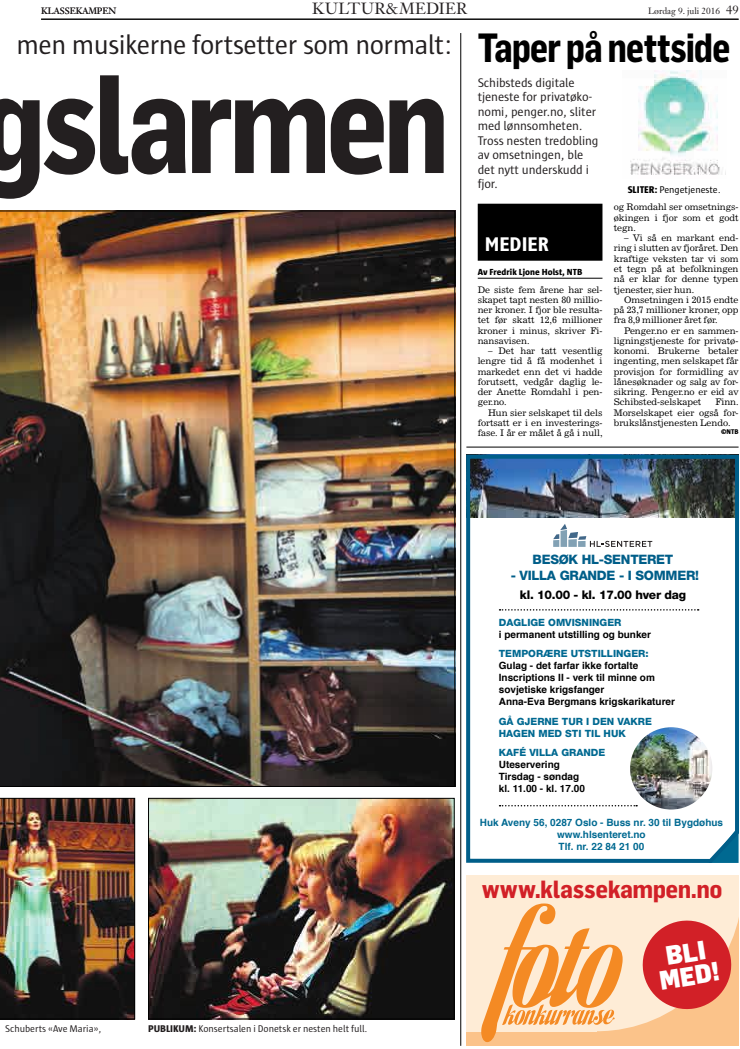
<style>
.page{position:relative;width:740px;height:1049px;background:#fff}
.page>*{position:absolute;margin:0;border:0;box-sizing:border-box;transform-origin:0 0}
.t1{font:137px "Flama Semicondensed Bold KK";letter-spacing:-.05em;color:#231f20;scale:.88 1}
.t2{font:40px "Flama Semicondensed Bold KK";letter-spacing:-.035em;color:#000;scale:.88 1}
.t3{font:27.7px "Sun";letter-spacing:-.02em;color:#231f20}
.t4{font:900 26.1px/23.1px "Flama Semicondensed";color:#fff;text-align:center}
.t5{font:24.4px "Flama Semicondensed Bold KK";letter-spacing:-.02em;color:#d22027}
.t6{font:700 condensed 20px "Gill Sans";color:#fff}
.t7{font:16px "Janson Text";letter-spacing:.02em;color:#231f20}
.t8{font:800 13px "Helvetica Neue";letter-spacing:-.02em;color:#005e89}
.t9{font:12.8px/14.5px "Sun";letter-spacing:-.01em;color:#231f20}
.t10{font:800 12px "Helvetica Neue";letter-spacing:-.02em;color:#000}
.t11{font:700 10px/12px "Helvetica";color:#000}
.t12{font:800 10px/12px "Helvetica Neue";color:#006991}
.t13{font:700 10px/12px "Helvetica";color:#006991;text-align:center}
.t14{font:10px "Sun";letter-spacing:-.005em;color:#231f20}
.t15{font:10px "Sun";letter-spacing:-.005em;color:#000}
.t16{font:9px/10.3px "News 702 BT";letter-spacing:-.005em;color:#000;text-align:justify}
.t17{font:9px "Janson Text";letter-spacing:-.01em;color:#231f20}
.t18{font:800 9px "Sun";letter-spacing:.005em;color:#000}
.t19{font:800 7px "Sun";color:#000}
.s1{font-size:12px}
.s2{font-weight:800}
</style>
<div class="page">
<hr style="left:41px;top:19px;width:697px;height:1px;background:#000">
<img style="left:0;top:211px;width:455px;height:576px">
<img style="left:0;top:798px;width:135px;height:221px">
<img style="left:150px;top:800px;width:302px;height:217px">
<div style="left:148px;top:798px;width:306px;height:221px;border:1px solid #000"></div>
<svg style="left:466px;top:455px;width:272px;height:408px"></svg>
<hr style="left:460px;top:33px;width:1px;height:1013px;background:#000">
<div style="left:478px;top:204px;width:124px;height:57px;background:#000"></div>
<hr style="left:478px;top:278px;width:124px;height:1px;background:#000">
<img style="left:630px;top:71px;width:96px;height:104px">
<hr style="left:466px;top:447px;width:272px;height:1px;background:#000">
<div style="left:466px;top:876px;width:272px;height:169px;background:#fbc38a"></div>
<svg style="left:466px;top:876px;width:272px;height:153px;background:#fde6cb"></svg>
<div style="left:466px;top:935px;width:131px;height:96px;background:#feecd6"></div>
<svg style="left:639px;top:917px;width:95px;height:95px;background:#df5d57"></svg>
<svg style="left:481px;top:903px;width:142px;height:139px"></svg>
<p class="t17" style="left:41px;top:5px;width:77px">KLASSEKAMPEN</p>
<h3 class="t7" style="left:312px;top:-2px;width:157px">KULTUR&amp;MEDIER</h3>
<p class="t17" style="left:648px;top:5px;width:92px">Lørdag 9. juli 2016 <span class="s1">49</span></p>
<h3 class="t3" style="left:16px;top:30px;width:437px">men musikerne fortsetter som normalt:</h3>
<h1 class="t1" style="left:-20px;top:34px;width:536px">gslarmen</h1>
<h2 class="t2" style="left:478px;top:22px;width:289px">Taper på nettside</h2>
<h3 class="t9" style="left:478px;top:75px;width:122px">Schibsteds digitale tjeneste for privatøko&shy;nomi, penger.no, sliter med lønnsomheten.<br>Tross nesten tredobling av omsetningen, ble det nytt underskudd i fjor.</h3>
<p class="t15" style="left:628px;top:184px;width:94px"><span class="s2">SLITER:</span> Pengetjeneste.</p>
<h3 class="t6" style="left:485px;top:232px;width:65px">MEDIER</h3>
<p class="t18" style="left:478px;top:267px;width:106px">Av Fredrik Ljone Holst, NTB</p>
<p class="t16" style="left:478px;top:284px;width:126px">De siste fem årene har sel&shy;skapet tapt nesten 80 millio&shy;ner kroner. I fjor ble resulta&shy;tet før skatt 12,6 millioner kroner i minus, skriver Fi&shy;nansavisen.</p>
<p class="t16" style="left:478px;top:346px;width:126px;text-indent:10px">– Det har tatt vesentlig lengre tid å få modenhet i markedet enn det vi hadde forutsett, vedgår daglig le&shy;der Anette Romdahl i pen&shy;ger.no.</p>
<p class="t16" style="left:478px;top:407px;width:126px;text-indent:10px">Hun sier selskapet til dels fortsatt er i en investerings&shy;fase. I år er målet å gå i null,</p>
<p class="t16" style="left:614px;top:202px;width:126px">og Romdahl ser omsetnings&shy;økingen i fjor som et godt tegn.</p>
<p class="t16" style="left:614px;top:233px;width:126px;text-indent:10px">– Vi så en markant end&shy;ring i slutten av fjoråret. Den kraftige veksten tar vi som et tegn på at befolkningen nå er klar for denne typen tjenester, sier hun.</p>
<p class="t16" style="left:614px;top:294px;width:126px;text-indent:10px">Omsetningen i 2015 endte på 23,7 millioner kroner, opp fra 8,9 millioner året før.</p>
<p class="t16" style="left:614px;top:325px;width:126px;text-indent:10px">Penger.no er en sammen&shy;ligningstjeneste for privatø&shy;konomi. Brukerne betaler ingenting, men selskapet får provisjon for formidling av lånesøknader og salg av for&shy;sikring. Penger.no er eid av Schibsted-selskapet</p>
<p class="t16" style="left:614px;top:397px;width:126px;text-indent:102px">Finn.<br>Morselskapet eier også for&shy;brukslånstjenesten Lendo.</p>
<p class="t19" style="left:721px;top:428px;width:19px">©NTB</p>
<h3 class="t8" style="left:532px;top:552px;width:142px">BESØK HL-SENTERET</h3>
<h3 class="t8" style="left:511px;top:568px;width:190px">- VILLA GRANDE - I SOMMER!</h3>
<h3 class="t10" style="left:520px;top:588px;width:168px">kl. 10.00 - kl. 17.00 hver dag</h3>
<p class="t12" style="left:499px;top:616px;width:124px">DAGLIGE OMVISNINGER</p>
<p class="t11" style="left:499px;top:629px;width:154px">i permanent utstilling og bunker</p>
<p class="t12" style="left:499px;top:647px;width:151px">TEMPORÆRE UTSTILLINGER:</p>
<p class="t11" style="left:499px;top:660px;width:178px">Gulag - det farfar ikke fortalte<br>Inscriptions II - verk til minne om sovjetiske krigsfanger<br>Anna-Eva Bergmans krigskarikaturer</p>
<p class="t12" style="left:499px;top:715px;width:155px">GÅ GJERNE TUR I DEN VAKRE<br>HAGEN MED STI TIL HUK</p>
<p class="t12" style="left:499px;top:746px;width:108px">KAFÉ VILLA GRANDE</p>
<p class="t11" style="left:499px;top:759px;width:88px">Uteservering<br>Tirsdag - søndag kl. 11.00 - kl. 17.00</p>
<p class="t13" style="left:480px;top:817px;width:245px">Huk Aveny 56, 0287 Oslo - Buss nr. 30 til Bygdøhus www.hlsenteret.no<br>Tlf. nr. 22 84 21 00</p>
<h3 class="t5" style="left:482px;top:873px;width:242px">www.klassekampen.no</h3>
<p class="t14" style="left:5px;top:1023px;width:98px">Schuberts «Ave Maria»,</p>
<p class="t14" style="left:148px;top:1023px;width:221px"><span class="s2">PUBLIKUM:</span> Konsertsalen i Donetsk er nesten helt full.</p>
<h3 class="t4" style="left:654px;top:945px;width:62px;rotate:-9deg">BLI<br>MED!</h3>
</div>
